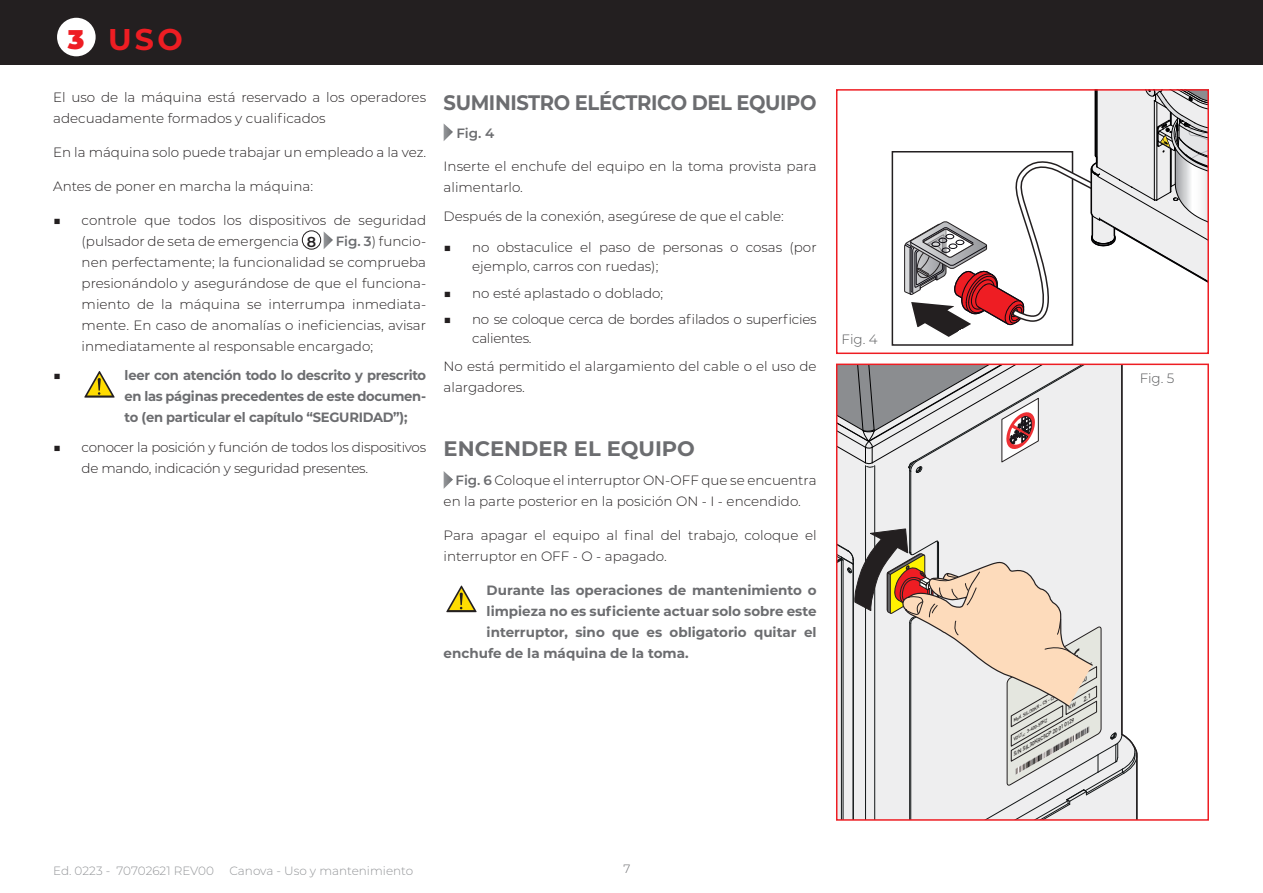
<style>
.page{position:relative;width:1263px;height:893px;background:#fff}
.page>*{position:absolute;margin:0;border:0;box-sizing:border-box;transform-origin:0 0}
.Titoli_rossi_IT{font:700 30px "Montserrat";color:#ee1d23}
.Testo_corrente_9_pt{font:900 27px "Montserrat";color:#ee1d23}
.Sottotitolo_IT{font:700 21px "Montserrat";letter-spacing:-.02em;color:#6c6d70;scale:.93 1}
.Sottotitolo_IT-2{font:700 21px "Montserrat";color:#6c6d70}
.Testo_corrente_9_pt-2{font:600 14.4px "Montserrat";color:#231f20}
.Testo_corrente_9_pt-3{font:300 13.5px/21px "Montserrat";color:#231f20}
.Testo_corrente_9_pt-4{font:700 13.5px/21px "Montserrat";color:#6c6d70;text-align:justify}
.Testo_corrente_9_pt-5{font:300 13.5px/18.3px "Montserrat";letter-spacing:-.02em;color:#231f20}
.t1{font:300 13.5px "Montserrat";letter-spacing:-.005em;color:#57585a}
.Testo_corrente_9_pt-6{font:600 13.5px "Montserrat";color:#6c6d70}
.t2{font:300 12px "Montserrat";color:#939598}
.t3{font:300 12px "Montserrat";color:#6c6d70}
.t4{font:italic 700 5.85px "DIN Alternate";color:#231f20;scale:1.16 1}
.t5{font:italic 700 4.95px "DIN Alternate";color:#231f20;scale:1.16 1}
.t6{font:italic 700 4.2px "DIN Alternate";color:#231f20;scale:1.16 1}
.s1{font-weight:600;color:#6c6d70}
</style>
<div class="page">
<div style="left:0;top:0;width:1263px;height:65px;background:#231f20"></div>
<img style="left:891px;top:204px;width:89px;height:142px">
<div style="left:894px;top:155px;width:174px;height:187px;background:#fff"></div>
<svg style="left:904px;top:92px;width:302px;height:247px"></svg>
<div style="left:836px;top:89px;width:373px;height:265px;border:2px solid #ee1d23"></div>
<svg style="left:444px;top:124px;width:9px;height:17px"></svg>
<svg style="left:444px;top:471px;width:9px;height:18px"></svg>
<svg style="left:446px;top:586px;width:31px;height:26px"></svg>
<div style="left:302px;top:231px;width:19px;height:18px;border:1px solid #231f20;border-radius:50%"></div>
<svg style="left:324px;top:232px;width:9px;height:17px"></svg>
<svg style="left:84px;top:371px;width:31px;height:27px"></svg>
<div style="left:57px;top:18px;width:39px;height:38px;background:#fff;border-radius:50%"></div>
<svg style="left:837px;top:364px;width:300px;height:456px;background:#dad4d1"></svg>
<p class="Testo_corrente_9_pt" style="left:68px;top:19px;width:18px">3</p>
<p class="Titoli_rossi_IT" style="left:108px;top:17px;width:76px">USO</p>
<p class="Testo_corrente_9_pt-3" style="left:53px;top:87px;width:374px">El uso de la máquina está reservado a los operadores adecuadamente formados y cualificados</p>
<p class="Testo_corrente_9_pt-3" style="left:53px;top:141px;width:374px">En la máquina solo puede trabajar un empleado a la vez.</p>
<p class="Testo_corrente_9_pt-3" style="left:53px;top:175px;width:261px">Antes de poner en marcha la máquina:</p>
<p class="Testo_corrente_9_pt-3" style="left:82px;top:209px;width:346px;text-indent:-28px">■ controle que todos los dispositivos de seguridad (pulsador de seta de emergencia</p>
<p class="Testo_corrente_9_pt-3" style="left:82px;top:230px;width:346px;text-align:justify;text-indent:254px"><span class="s1">Fig. 3</span>) funcio&shy;nen perfectamente; la funcionalidad se comprueba presionándolo y asegurándose de que el funciona&shy;miento de la máquina se interrumpa inmediata&shy;mente. En caso de anomalías o ineficiencias, avisar inmediatamente al responsable encargado;</p>
<p class="Testo_corrente_9_pt-2" style="left:307px;top:232px;width:11px">8</p>
<p class="Testo_corrente_9_pt-3" style="left:53px;top:364px;width:10px">■</p>
<p class="Testo_corrente_9_pt-4" style="left:125px;top:364px;width:303px">leer con atención todo lo descrito y prescrito en las páginas precedentes de este documen&shy;to (en particular el capítulo “SEGURIDAD”);</p>
<p class="Testo_corrente_9_pt-5" style="left:82px;top:436px;width:346px;line-height:21px;text-indent:-28px">■ conocer la posición y función de todos los dispositivos de mando, indicación y seguridad presentes.</p>
<p class="Sottotitolo_IT" style="left:444px;top:87px;width:403px">SUMINISTRO ELÉCTRICO DEL EQUIPO</p>
<p class="Testo_corrente_9_pt-6" style="left:456px;top:123px;width:39px">Fig. 4</p>
<p class="Testo_corrente_9_pt-3" style="left:444px;top:156px;width:374px">Inserte el enchufe del equipo en la toma provista para alimentarlo.</p>
<p class="Testo_corrente_9_pt-3" style="left:444px;top:206px;width:342px">Después de la conexión, asegúrese de que el cable:</p>
<p class="Testo_corrente_9_pt-3" style="left:472px;top:238px;width:346px;line-height:18.3px;text-indent:-28px">■ no obstaculice el paso de personas o cosas (por ejemplo, carros con ruedas);</p>
<p class="Testo_corrente_9_pt-3" style="left:444px;top:282px;width:221px">■ no esté aplastado o doblado;</p>
<p class="Testo_corrente_9_pt-5" style="left:472px;top:310px;width:346px;text-indent:-28px">■ no se coloque cerca de bordes afilados o superficies calientes.</p>
<p class="Testo_corrente_9_pt-3" style="left:444px;top:355px;width:374px;line-height:21.6px">No está permitido el alargamiento del cable o el uso de alargadores.</p>
<p class="Sottotitolo_IT-2" style="left:444px;top:433px;width:253px">ENCENDER EL EQUIPO</p>
<p class="Testo_corrente_9_pt-3" style="left:444px;top:469px;width:374px;text-indent:12px"><span class="s1">Fig. 6</span> Coloque el interruptor ON-OFF que se encuentra en la parte posterior en la posición ON - I - encendido.</p>
<p class="Testo_corrente_9_pt-3" style="left:444px;top:524px;width:374px">Para apagar el equipo al final del trabajo, coloque el interruptor en OFF - O - apagado.</p>
<p class="Testo_corrente_9_pt-4" style="left:487px;top:579px;width:331px">Durante las operaciones de mantenimiento o</p>
<p class="Testo_corrente_9_pt-4" style="left:487px;top:600px;width:331px">limpieza no es suficiente actuar solo sobre este</p>
<p class="Testo_corrente_9_pt-4" style="left:487px;top:621px;width:331px">interruptor, sino que es obligatorio quitar el</p>
<p class="Testo_corrente_9_pt-4" style="left:444px;top:642px;width:246px">enchufe de la máquina de la toma.</p>
<p class="t1" style="left:842px;top:330px;width:38px">Fig. 4</p>
<p class="t2" style="left:53px;top:863px;width:162px">Ed. 0223 - 70702621 REV00</p>
<p class="t2" style="left:229px;top:863px;width:185px">Canova - Uso y mantenimiento</p>
<p class="t3" style="left:623px;top:860px;width:8px">7</p>
<p class="t1" style="left:1140px;top:369px;width:36px">Fig. 5</p>
<p class="t4" style="left:1073px;top:681px;width:13px;rotate:-30deg">2020</p>
<p class="t6" style="left:1011px;top:718px;width:43px;rotate:-30deg">Mod. SIL/30KR - C5 - CP</p>
<p class="t6" style="left:1011px;top:737px;width:35px;rotate:-30deg">VOLT<sub>AC</sub> 3-400-50HZ</p>
<p class="t5" style="left:1011px;top:752px;width:62px;rotate:-30deg">S/N SIL30KRC5CP 20 01 0129</p>
</div>
